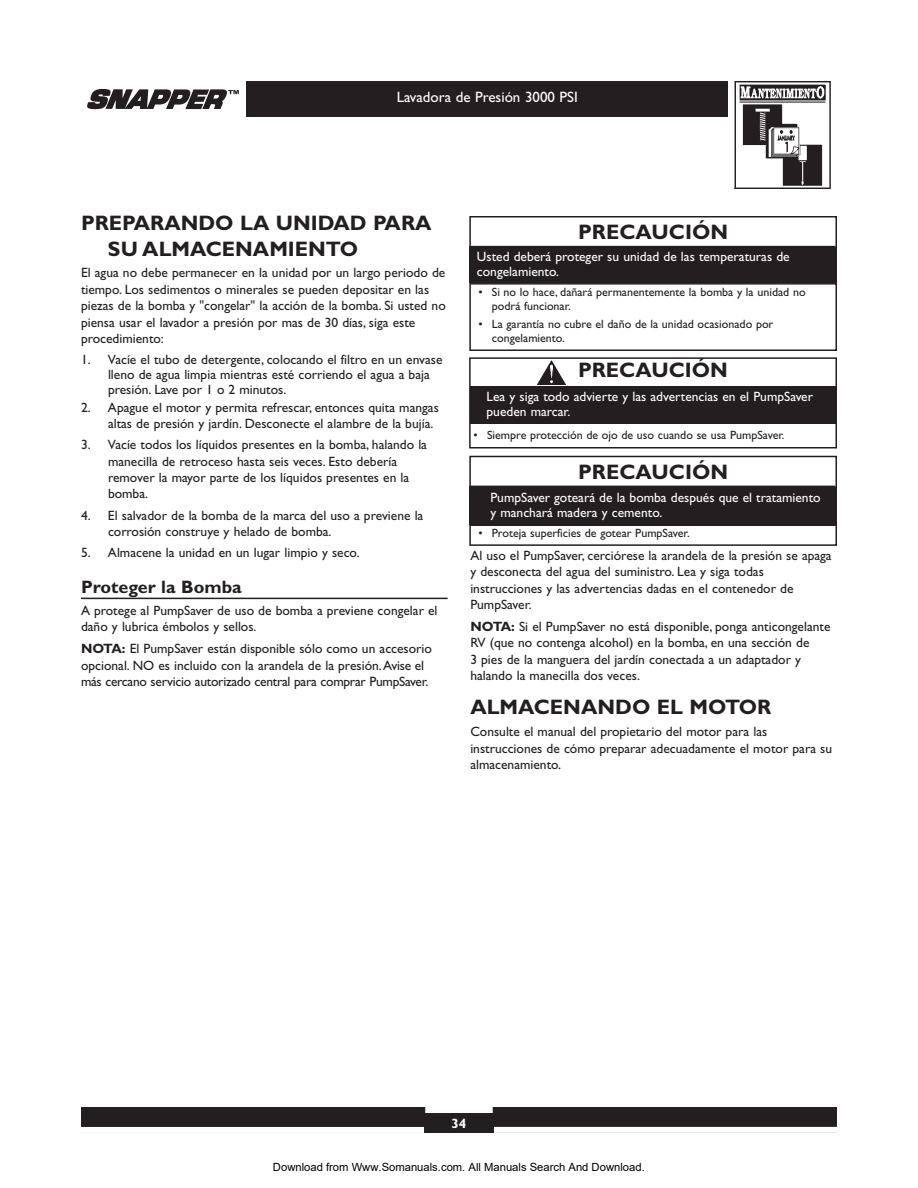
<style>
.page{position:relative;width:918px;height:1188px;background:#fff}
.page>*{position:absolute;margin:0;border:0;box-sizing:border-box;transform-origin:0 0}
.t1{font:700 21px/25.2px "Gill Sans";color:#231f20}
.t2{font:700 18px "Gill Sans";color:#231f20}
.t3{font:15px "Gill Sans";color:#fff}
.t4{font:13.5px/16.5px "Gill Sans";color:#231f20}
.t5{font:13.5px/15px "Gill Sans";color:#fff}
.t6{font:700 13.5px "Gill Sans";color:#fff}
.t7{font:12px/14.4px "Gill Sans";color:#231f20}
.t8{font:11.25px "Arial";color:#000}
.s1{font-weight:700}
</style>
<div class="page">
<svg style="left:87px;top:89px;width:152px;height:20px"></svg>
<img style="left:734px;top:81px;width:97px;height:108px">
<div style="left:246px;top:81px;width:482px;height:36px;background:#231f20"></div>
<div style="left:81px;top:1107px;width:756px;height:26px;background:#231f20"></div>
<div style="left:425px;top:1107px;width:68px;height:6px;background:#fff"></div>
<div style="left:494px;top:1127px;width:343px;height:6px;background:#fff"></div>
<div style="left:81px;top:1127px;width:343px;height:6px;background:#fff"></div>
<hr style="left:81px;top:598px;width:367px;height:1px;background:#231f20">
<div style="left:469px;top:357px;width:368px;height:91px;border:2px solid #231f20"></div>
<div style="left:470px;top:386px;width:366px;height:38px;background:#231f20"></div>
<img style="left:538px;top:360px;width:28px;height:25px">
<div style="left:469px;top:216px;width:368px;height:35px;border:2px solid #231f20"></div>
<div style="left:469px;top:283px;width:368px;height:68px;border:2px solid #231f20"></div>
<div style="left:469px;top:248px;width:368px;height:35px;background:#231f20"></div>
<hr style="left:469px;top:246px;width:366px;height:3px;background:#231f20">
<div style="left:469px;top:456px;width:368px;height:34px;border:2px solid #231f20"></div>
<div style="left:469px;top:524px;width:368px;height:22px;border:2px solid #231f20"></div>
<div style="left:469px;top:487px;width:368px;height:37px;background:#231f20"></div>
<hr style="left:469px;top:486px;width:366px;height:3px;background:#231f20">
<p class="t3" style="left:397px;top:92px;width:183px">Lavadora de Presión 3000 PSI</p>
<h1 class="t1" style="left:108px;top:213px;width:325px;text-indent:-27px">PREPARANDO LA UNIDAD PARA<br>SU ALMACENAMIENTO</h1>
<p class="t4" style="left:81px;top:266px;width:366px">El agua no debe permanecer en la unidad por un largo periodo de tiempo. Los sedimentos o minerales se pueden depositar en las piezas de la bomba y "congelar" la acción de la bomba. Si usted no piensa usar el lavador a presión por mas de 30 días, siga este procedimiento:</p>
<p class="t4" style="left:108px;top:353px;width:336px;line-height:15px;text-indent:-27px">1. Vacíe el tubo de detergente, colocando el filtro en un envase lleno de agua limpia mientras esté corriendo el agua a baja presión. Lave por 1 o 2 minutos.</p>
<p class="t4" style="left:108px;top:400px;width:332px;text-indent:-27px">2. Apague el motor y permita refrescar, entonces quita mangas altas de presión y jardín. Desconecte el alambre de la bujía.</p>
<p class="t4" style="left:108px;top:438px;width:321px;text-indent:-27px">3. Vacíe todos los líquidos presentes en la bomba, halando la manecilla de retroceso hasta seis veces. Esto debería remover la mayor parte de los líquidos presentes en la bomba.</p>
<p class="t4" style="left:108px;top:508px;width:317px;text-indent:-27px">4. El salvador de la bomba de la marca del uso a previene la corrosión construye y helado de bomba.</p>
<p class="t4" style="left:81px;top:546px;width:280px">5. Almacene la unidad en un lugar limpio y seco.</p>
<h2 class="t2" style="left:81px;top:581px;width:162px">Proteger la Bomba</h2>
<p class="t4" style="left:81px;top:603px;width:358px">A protege al PumpSaver de uso de bomba a previene congelar el daño y lubrica émbolos y sellos.</p>
<p class="t4" style="left:81px;top:642px;width:353px"><span class="s1">NOTA:</span> El PumpSaver están disponible sólo como un accesorio opcional. NO es incluido con la arandela de la presión.Avise el más cercano servicio autorizado central para comprar PumpSaver.</p>
<h1 class="t1" style="left:578px;top:222px;width:152px">PRECAUCIÓN</h1>
<p class="t5" style="left:477px;top:250px;width:314px">Usted deberá proteger su unidad de las temperaturas de congelamiento.</p>
<p class="t7" style="left:492px;top:286px;width:315px;text-indent:-14px">• Si no lo hace, dañará permanentemente la bomba y la unidad no podrá funcionar.</p>
<p class="t7" style="left:492px;top:318px;width:283px;text-indent:-14px">• La garantía no cubre el daño de la unidad ocasionado por congelamiento.</p>
<h1 class="t1" style="left:578px;top:360px;width:152px">PRECAUCIÓN</h1>
<p class="t5" style="left:487px;top:390px;width:328px">Lea y siga todo advierte y las advertencias en el PumpSaver pueden marcar.</p>
<p class="t7" style="left:474px;top:430px;width:312px">• Siempre protección de ojo de uso cuando se usa PumpSaver.</p>
<h1 class="t1" style="left:578px;top:462px;width:152px">PRECAUCIÓN</h1>
<p class="t5" style="left:490px;top:491px;width:332px">PumpSaver goteará de la bomba después que el tratamiento y manchará madera y cemento.</p>
<p class="t7" style="left:478px;top:527px;width:213px">• Proteja superficies de gotear PumpSaver.</p>
<p class="t4" style="left:470px;top:548px;width:363px">Al uso el PumpSaver, cerciórese la arandela de la presión se apaga y desconecta del agua del suministro. Lea y siga todas instrucciones y las advertencias dadas en el contenedor de PumpSaver.</p>
<p class="t4" style="left:470px;top:620px;width:362px"><span class="s1">NOTA:</span> Si el PumpSaver no está disponible, ponga anticongelante RV (que no contenga alcohol) en la bomba, en una sección de<br>3 pies de la manguera del jardín conectada a un adaptador y halando la manecilla dos veces.</p>
<h1 class="t1" style="left:470px;top:697px;width:303px">ALMACENANDO EL MOTOR</h1>
<p class="t4" style="left:470px;top:725px;width:363px">Consulte el manual del propietario del motor para las instrucciones de cómo preparar adecuadamente el motor para su almacenamiento.</p>
<p class="t6" style="left:452px;top:1119px;width:16px">34</p>
<p class="t8" style="left:273px;top:1160px;width:373px">Download from Www.Somanuals.com. All Manuals Search And Download.</p>
</div>
